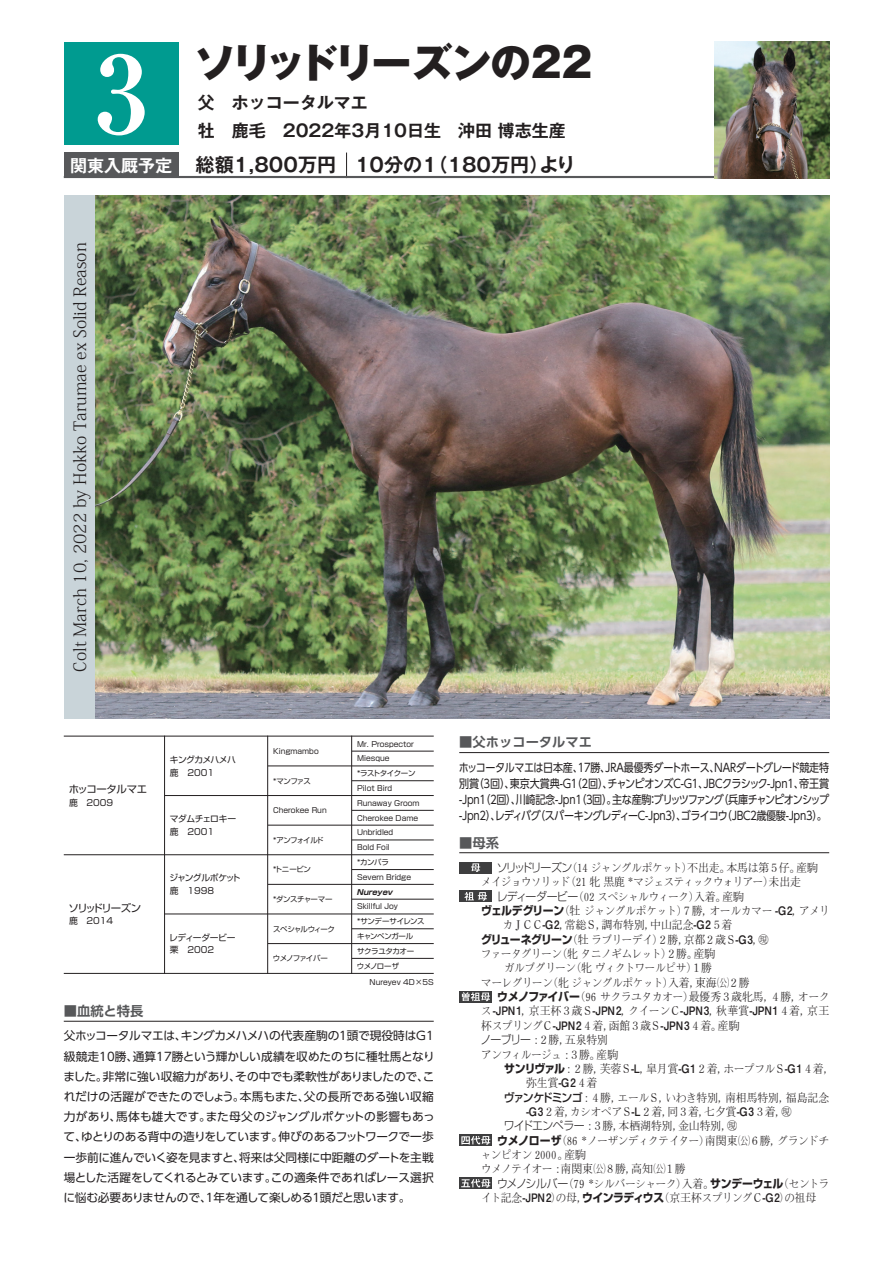
<style>
.page{position:relative;width:893px;height:1263px;background:#fff}
.page>*{position:absolute;margin:0;border:0;box-sizing:border-box;transform-origin:0 0}
.t1{font:700 106.35px "Ryumin Pro";color:#fff}
.t2{font:800 40.35px "Gothic MB101 Pro";letter-spacing:-.05em;color:#231f20}
.t3{font:700 19.2px "Gothic MB101 Pro De";color:#231f20}
.t4{font:300 16.95px "Koz Min Pro";color:#231f20}
.t5{font:700 16.95px/28.7px "Gothic MB101 Pro De";color:#231f20}
.t6{font:700 13.35px "UD Shin Go Pro De";color:#57585a}
.t7{font:100 11.7px "Iwa Min Pro";letter-spacing:-.055em;color:#231f20;scale:.93 1}
.t8{font:11.7px/20.2px "UD Shin Go Pro";letter-spacing:-.045em;color:#231f20;text-align:justify}
.t9{font:11.7px/15.9px "UD Shin Go Pro";letter-spacing:-.045em;color:#231f20;text-align:justify;scale:.86 1}
.t10{font:100 11.7px "Iwa Min Pro";letter-spacing:-.005em;color:#231f20;scale:.93 1}
.t11{font:100 11.7px "Iwa Min Pro";letter-spacing:-.035em;color:#231f20;scale:.93 1}
.t12{font:100 11.7px "Iwa Min Pro";letter-spacing:-.085em;color:#231f20;scale:.93 1}
.t13{font:100 11.7px "Iwa Min Pro";letter-spacing:-.02em;color:#231f20;scale:.93 1}
.t14{font:10.35px "Shin Go Pro";letter-spacing:-.03em;color:#231f20}
.t15{font:10.35px "Shin Go Pro";letter-spacing:-.14em;color:#231f20}
.t16{font:8.7px/12.8px "Shin Go Pro";letter-spacing:-.03em;color:#231f20}
.t17{font:8.7px/12.8px "Shin Go Pro";letter-spacing:-.06em;color:#231f20}
.t18{font:7.5px/14.9px "Shin Go Pro";color:#231f20}
.t19{font:7.5px/14.9px "Shin Go Pro";letter-spacing:-.03em;color:#231f20}
.t20{font:7.5px "Shin Go Pro";letter-spacing:-.1em;color:#231f20}
.t21{font:7.5px "Shin Go Pro";letter-spacing:-.07em;color:#231f20}
.t22{font:7.5px "Shin Go Pro";letter-spacing:-.06em;color:#231f20}
.t23{font:700 7.5px "Shin Go Pro";color:#231f20}
.s1{font-size:16.95px;color:#fff}
.s2{font-family:"Shin Go Pro";font-weight:300}
.s3{font-family:"Shin Go Pro";font-weight:700}
.s4{font-family:"Mi Go MB1 Std De";font-weight:700}
.s5{font-size:8.55px}
.s6{font-family:"Shin Go Pro";font-weight:500}
</style>
<div class="page">
<svg style="left:346px;top:153px;width:1px;height:23px"></svg>
<hr style="left:64px;top:1021px;width:370px;height:1px;background:#231f20">
<hr style="left:459px;top:752px;width:370px;height:1px;background:#231f20">
<hr style="left:459px;top:852px;width:370px;height:1px;background:#231f20">
<div style="left:64px;top:196px;width:32px;height:523px;background:#c9d4d9"></div>
<hr style="left:64px;top:176px;width:650px;height:2px;background:#57585a">
<div style="left:64px;top:153px;width:115px;height:25px;background:#57585a"></div>
<div style="left:64px;top:42px;width:115px;height:102px;background:#009b90"></div>
<div style="left:459px;top:862px;width:33px;height:11px;background:#3e3e3f"></div>
<svg style="left:471px;top:863px;width:9px;height:9px"></svg>
<img style="left:96px;top:196px;width:733px;height:523px">
<img style="left:714px;top:42px;width:115px;height:136px">
<div style="left:459px;top:890px;width:33px;height:12px;background:#3e3e3f"></div>
<svg style="left:464px;top:892px;width:23px;height:9px"></svg>
<hr style="left:64px;top:736px;width:370px;height:1px;background:#231f20">
<hr style="left:64px;top:854px;width:370px;height:1px;background:#231f20">
<hr style="left:165px;top:795px;width:269px;height:1px;background:#231f20">
<hr style="left:268px;top:766px;width:166px;height:1px;background:#231f20">
<hr style="left:352px;top:751px;width:82px;height:1px;background:#231f20">
<hr style="left:352px;top:780px;width:82px;height:1px;background:#231f20">
<hr style="left:352px;top:810px;width:82px;height:1px;background:#231f20">
<hr style="left:352px;top:840px;width:82px;height:1px;background:#231f20">
<hr style="left:352px;top:869px;width:82px;height:1px;background:#231f20">
<hr style="left:352px;top:899px;width:82px;height:1px;background:#231f20">
<hr style="left:352px;top:928px;width:82px;height:1px;background:#231f20">
<hr style="left:352px;top:958px;width:82px;height:1px;background:#231f20">
<hr style="left:268px;top:825px;width:166px;height:1px;background:#231f20">
<hr style="left:268px;top:884px;width:166px;height:1px;background:#231f20">
<hr style="left:268px;top:943px;width:166px;height:1px;background:#231f20">
<hr style="left:165px;top:914px;width:269px;height:1px;background:#231f20">
<hr style="left:64px;top:973px;width:370px;height:1px;background:#231f20">
<hr style="left:164px;top:736px;width:1px;height:238px;background:#231f20">
<hr style="left:267px;top:736px;width:1px;height:238px;background:#231f20">
<hr style="left:351px;top:736px;width:1px;height:238px;background:#231f20">
<div style="left:459px;top:1134px;width:33px;height:12px;background:#3e3e3f"></div>
<svg style="left:461px;top:1136px;width:29px;height:9px"></svg>
<div style="left:459px;top:991px;width:33px;height:11px;background:#3e3e3f"></div>
<svg style="left:462px;top:992px;width:28px;height:9px"></svg>
<div style="left:459px;top:1177px;width:33px;height:12px;background:#3e3e3f"></div>
<svg style="left:461px;top:1179px;width:29px;height:9px"></svg>
<h1 class="t1" style="left:95px;top:9px;width:55px">3</h1>
<h2 class="t2" style="left:195px;top:28px;width:399px">ソリッドリーズンの22</h2>
<h3 class="t5" style="left:198px;top:86px;width:370px">父　ホッコータルマエ<br>牡　鹿毛　2022年3月10日生　沖田 博志生産</h3>
<h3 class="t3" style="left:70px;top:149px;width:268px"><span class="s1">関東入厩予定</span> 総額1,800万円</h3>
<h3 class="t3" style="left:355px;top:149px;width:222px">10分の１（180万円）より</h3>
<h3 class="t4" style="left:68px;top:672px;width:430px;rotate:-90deg">Colt March 10, 2022 by Hokko Tarumae ex Solid Reason</h3>
<p class="t14" style="left:69px;top:781px;width:80px">ホッコータルマエ</p>
<p class="t16" style="left:69px;top:795px;width:46px">鹿　2009</p>
<p class="t15" style="left:69px;top:899px;width:74px">ソリッドリーズン</p>
<p class="t16" style="left:69px;top:913px;width:46px">鹿　2014</p>
<p class="t6" style="left:64px;top:1000px;width:81px">■血統と特長</p>
<p class="t17" style="left:170px;top:752px;width:67px">キングカメハメハ鹿　2001</p>
<p class="t16" style="left:170px;top:811px;width:68px">マダムチェロキー鹿　2001</p>
<p class="t16" style="left:169px;top:870px;width:72px">ジャングルポケット鹿　1998</p>
<p class="t16" style="left:169px;top:930px;width:68px">レディーダービー栗　2002</p>
<p class="t18" style="left:273px;top:743px;width:47px">Kingmambo</p>
<p class="t18" style="left:357px;top:735px;width:64px">Mr. Prospector<br>Miesque<br>*ラストタイクーン<br>Pilot Bird<br>Runaway Groom<br>Cherokee Dame<br>Unbridled<br>Bold Foil</p>
<p class="t18" style="left:273px;top:861px;width:39px">*トニービン</p>
<p class="t18" style="left:273px;top:772px;width:39px">*マンファス</p>
<p class="t18" style="left:273px;top:802px;width:55px">Cherokee Run</p>
<p class="t20" style="left:273px;top:834px;width:52px">*アンフォイルド</p>
<p class="t18" style="left:357px;top:854px;width:55px">*カンパラ<br>Severn Bridge</p>
<p class="t23" style="left:357px;top:886px;width:37px">Nureyev</p>
<p class="t19" style="left:357px;top:898px;width:69px">Skillful Joy<br>*サンデーサイレンスキャンペンガール<br>サクラユタカオー<br>ウメノローザ</p>
<p class="t22" style="left:273px;top:893px;width:61px">*ダンスチャーマー</p>
<p class="t21" style="left:273px;top:922px;width:64px">スペシャルウィーク</p>
<p class="t20" style="left:273px;top:952px;width:56px">ウメノファイバー</p>
<p class="t18" style="left:370px;top:973px;width:66px">Nureyev 4D×5S</p>
<p class="t8" style="left:63px;top:1025px;width:373px">父ホッコータルマエは、キングカメハメハの代表産駒の１頭で現役時はG1級競走10勝、通算17勝という輝かしい成績を収めたのちに種牡馬となりました。非常に強い収縮力があり、その中でも柔軟性がありましたので、これだけの活躍ができたのでしょう。本馬もまた、父の長所である強い収縮力があり、馬体も雄大です。また母父のジャングルポケットの影響もあって、ゆとりのある背中の造りをしています。伸びのあるフットワークで一歩一歩前に進んでいく姿を見ますと、将来は父同様に中距離のダートを主戦場とした活躍をしてくれるとみています。この適条件であればレース選択に悩む必要ありませんので、１年を通して楽しめる１頭だと思います。</p>
<p class="t6" style="left:459px;top:731px;width:134px">■父ホッコータルマエ</p>
<p class="t9" style="left:459px;top:759px;width:432px">ホッコータルマエは日本産、17勝、ＪＲＡ最優秀ダートホース、ＮＡＲダートグレード競走特別賞（３回）、東京大賞典-G1（２回）、チャンピオンズＣ-G1、ＪＢＣクラシック-Jpn1、帝王賞-Jpn1（２回）、川崎記念-Jpn1（３回）。主な産駒：ブリッツファング（兵庫チャンピオンシップ-Jpn2）、レディバグ（スパーキングレディーＣ-Jpn3）、ゴライコウ（ＪＢＣ２歳優駿-Jpn3）。</p>
<p class="t6" style="left:459px;top:831px;width:41px">■母系</p>
<p class="t7" style="left:497px;top:860px;width:347px"><span class="s2">ソリッドリーズン</span>（14 ジャングルポケット）不出走。本馬は第５仔。産駒</p>
<p class="t12" style="left:481px;top:874px;width:346px">メイジョウソリッド（21 牝 黒鹿 *マジェスティックウォリアー）未出走</p>
<p class="t7" style="left:497px;top:888px;width:268px"><span class="s2">レディーダービー</span>（02 スペシャルウィーク）入着。産駒</p>
<p class="t7" style="left:481px;top:903px;width:376px"><span class="s3">ヴェルデグリーン</span>（牡 ジャングルポケット）７勝，オールカマー <span class="s4">-G2</span>，アメリ</p>
<p class="t10" style="left:503px;top:917px;width:249px">カＪＣＣ<span class="s4">-G2</span>，常総Ｓ，調布特別，中山記念<span class="s4">-G2</span>５着</p>
<p class="t7" style="left:481px;top:931px;width:311px"><span class="s3">グリューネグリーン</span>（牡 ラブリーデイ）２勝，京都２歳Ｓ<span class="s4">-G3</span>，○<span class="s5">現</span></p>
<p class="t7" style="left:481px;top:946px;width:254px">ファータグリーン（牝 タニノギムレット）２勝。産駒</p>
<p class="t7" style="left:504px;top:960px;width:225px">ガルブグリーン（牝 ヴィクトワールピサ）１勝</p>
<p class="t7" style="left:481px;top:974px;width:290px">マーレグリーン（牝 ジャングルポケット）入着，東海（公）２勝</p>
<p class="t7" style="left:497px;top:989px;width:359px"><span class="s3">ウメノファイバー</span>（96 サクラユタカオー）最優秀３歳牝馬，４勝，オーク</p>
<p class="t11" style="left:481px;top:1003px;width:376px">ス<span class="s4">-JPN1</span>，京王杯３歳Ｓ<span class="s4">-JPN2</span>，クイーンＣ<span class="s4">-JPN3</span>，秋華賞<span class="s4">-JPN1</span>４着，京王</p>
<p class="t7" style="left:481px;top:1017px;width:279px">杯スプリングＣ<span class="s4">-JPN2</span>４着，函館３歳Ｓ<span class="s4">-JPN3</span>４着。産駒</p>
<p class="t7" style="left:480px;top:1032px;width:139px"><span class="s2">ノーブリー</span>：２勝，五泉特別</p>
<p class="t7" style="left:481px;top:1046px;width:149px">アンフィルージュ：３勝。産駒</p>
<p class="t7" style="left:504px;top:1061px;width:357px"><span class="s3">サンリヴァル</span>：２勝，芙蓉Ｓ<span class="s4">-L</span>，皐月賞<span class="s4">-G1</span>２着，ホープフルＳ<span class="s4">-G1</span>４着，</p>
<p class="t7" style="left:526px;top:1075px;width:78px">弥生賞<span class="s4">-G2</span>４着</p>
<p class="t10" style="left:504px;top:1089px;width:351px"><span class="s6">ヴァンケドミンゴ</span>：４勝，エールＳ，いわき特別，南相馬特別，福島記念</p>
<p class="t7" style="left:526px;top:1104px;width:287px"><span class="s4">-G3</span>２着，カシオペアＳ<span class="s4">-L</span>２着，同３着，七夕賞<span class="s4">-G3</span>３着，○<span class="s5">現</span></p>
<p class="t10" style="left:504px;top:1118px;width:253px"><span class="s2">ワイドエンペラー</span>：３勝，本栖湖特別，金山特別，○<span class="s5">現</span></p>
<p class="t7" style="left:497px;top:1132px;width:359px"><span class="s3">ウメノローザ</span>（86 *ノーザンディクテイター）南関東（公）６勝，グランドチ</p>
<p class="t13" style="left:481px;top:1147px;width:115px">ャンピオン 2000。産駒</p>
<p class="t7" style="left:481px;top:1161px;width:222px">ウメノテイオー：南関東（公）８勝，高知（公）１勝</p>
<p class="t7" style="left:497px;top:1175px;width:359px"><span class="s2">ウメノシルバー</span>（79 *シルバーシャーク）入着。<span class="s3">サンデーウェル</span>（セントラ</p>
<p class="t11" style="left:481px;top:1190px;width:362px">イト記念<span class="s4">-JPN2</span>）の母，<span class="s3">ウインラディウス</span>（京王杯スプリングＣ<span class="s4">-G2</span>）の祖母</p>
</div>
